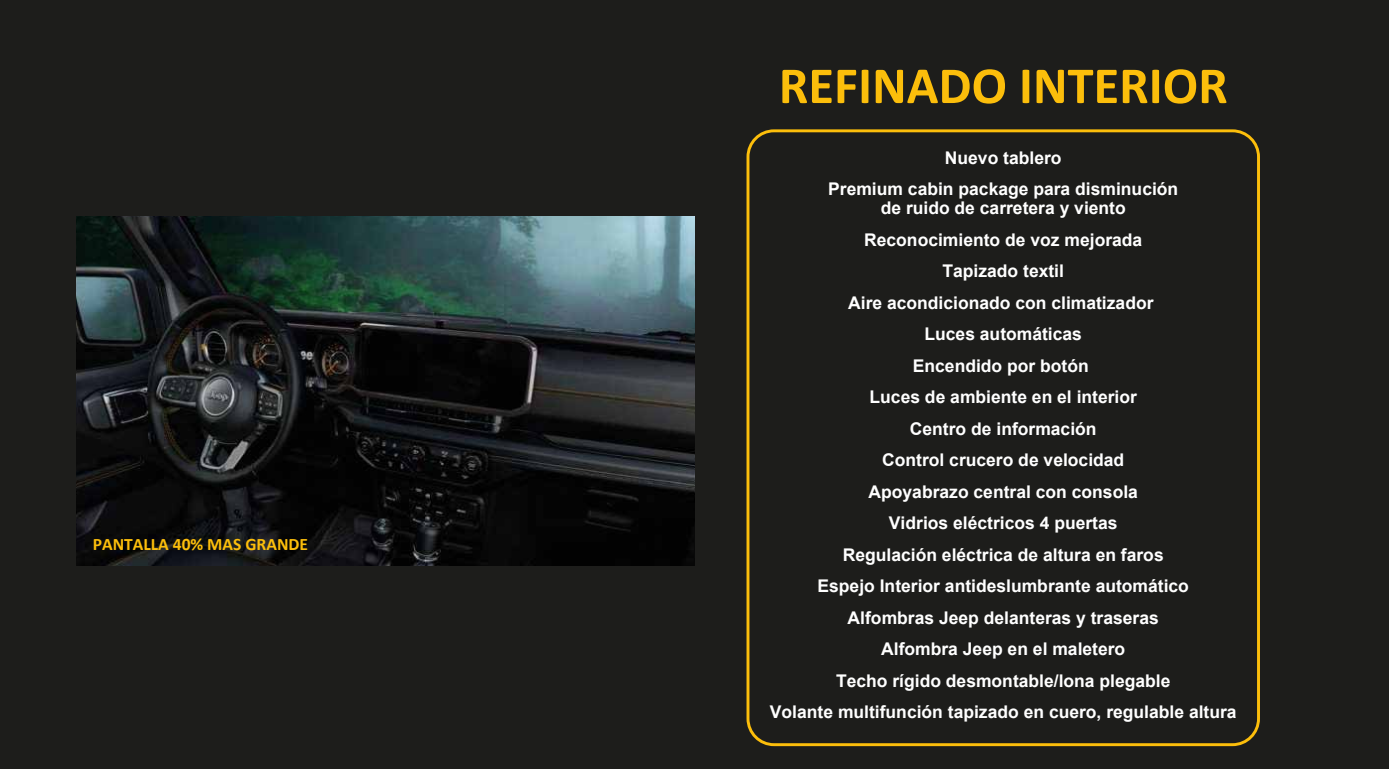
<style>
.page{position:relative;width:1389px;height:769px;background:#1d1d1b}
.page>*{position:absolute;margin:0;border:0;box-sizing:border-box;transform-origin:0 0}
.t1{font:700 52.5px "Calibri";color:#fcbe0b}
.t2{font:700 17.5px/31.5px "Arial";color:#fff;text-align:center}
.t3{font:700 17.5px "Calibri";color:#fcbe0b}
</style>
<div class="page">
<img style="left:76px;top:216px;width:618px;height:350px">
<div style="left:747px;top:129px;width:513px;height:617px;border:3px solid #fcbe0b;border-radius:26px"></div>
<p class="t3" style="left:93px;top:532px;width:217px">PANTALLA 40% MAS GRANDE</p>
<h1 class="t1" style="left:779px;top:48px;width:450px">REFINADO INTERIOR</h1>
<p class="t2" style="left:828px;top:142px;width:352px">Nuevo tablero<br>Premium cabin package para disminución</p>
<p class="t2" style="left:770px;top:193px;width:468px">de ruido de carretera y viento<br>Reconocimiento de voz mejorada<br>Tapizado textil<br>Aire acondicionado con climatizador<br>Luces automáticas<br>Encendido por botón<br>Luces de ambiente en el interior<br>Centro de información<br>Control crucero de velocidad<br>Apoyabrazo central con consola<br>Vidrios eléctricos 4 puertas<br>Regulación eléctrica de altura en faros<br>Espejo Interior antideslumbrante automático<br>Alfombras Jeep delanteras y traseras<br>Alfombra Jeep en el maletero<br>Techo rígido desmontable/lona plegable<br>Volante multifunción tapizado en cuero, regulable altura</p>
</div>
